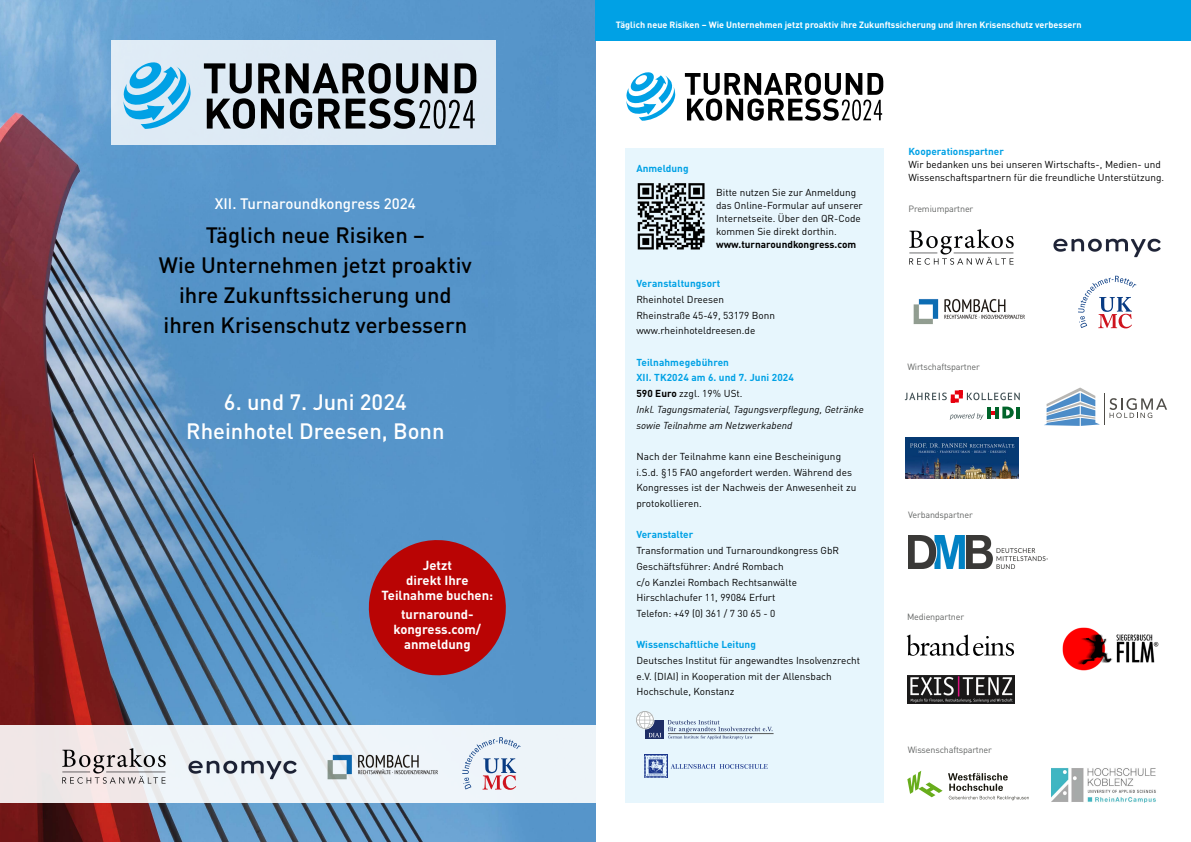
<style>
.page{position:relative;width:1191px;height:842px;background:#fff}
.page>*{position:absolute;margin:0;border:0;box-sizing:border-box;transform-origin:0 0}
.t1{font:500 22px/30px "DINOT";color:#000;text-align:center}
.t2{font:500 22px/29px "DINOT";color:#fff;text-align:center}
.t3{font:500 15px "DINOT";color:#fff}
.t4{font:700 13px/15px "DINOT";color:#fff;text-align:center}
.t5{font:10px/15.7px "DINOT";color:#000}
.t6{font:italic 10px/15.7px "DINOT";letter-spacing:.005em;color:#000}
.t7{font:700 10px "DINOT";color:#00a1e5}
.t8{font:700 10px "DINOT";color:#000}
.t9{font:700 9px "DINOT";color:#fff}
.t10{font:9px "DINOT";letter-spacing:-.02em;color:#626463}
.s1{font-weight:700;font-style:normal;color:#00a1e5}
.s2{font-weight:700;font-style:normal}
.s3{font-style:normal}
</style>
<div class="page">
<img style="left:0;top:0;width:596px;height:842px">
<div style="left:111px;top:40px;width:384px;height:105px;background:#deeaf5"></div>
<div style="left:0;top:725px;width:597px;height:77px;background:linear-gradient(to right,#f0e9ea,#edf8fe)"></div>
<svg style="left:365px;top:536px;width:145px;height:143px;background:#9c2f3f"></svg>
<svg style="left:123px;top:62px;width:68px;height:67px"></svg>
<div style="left:595px;top:0;width:596px;height:41px;background:#00a1e5"></div>
<div style="left:625px;top:148px;width:258px;height:654px;background:#e7f6fd"></div>
<svg style="left:668px;top:720px;width:104px;height:19px"></svg>
<hr style="left:668px;top:733px;width:105px;height:1px;background:#555756">
<div style="left:644px;top:720px;width:19px;height:18px;background:#1e2e66"></div>
<div style="left:636px;top:711px;width:18px;height:18px;border:1px solid #fff;border-radius:50%"></div>
<svg style="left:636px;top:712px;width:25px;height:25px"></svg>
<div style="left:636px;top:711px;width:17px;height:18px;border:1px solid #b1b4b4;border-radius:50%"></div>
<img style="left:637px;top:183px;width:68px;height:67px">
<img style="left:1051px;top:768px;width:105px;height:34px">
<svg style="left:906px;top:634px;width:108px;height:22px"></svg>
<img style="left:907px;top:676px;width:107px;height:28px">
<svg style="left:907px;top:771px;width:35px;height:26px"></svg>
<svg style="left:948px;top:773px;width:80px;height:27px"></svg>
<img style="left:913px;top:298px;width:112px;height:27px">
<div style="left:321px;top:741px;width:122px;height:49px;background:linear-gradient(to right,#edf2f6,#eff6fb)"></div>
<img style="left:321px;top:747px;width:122px;height:40px">
<svg style="left:904px;top:390px;width:115px;height:30px"></svg>
<svg style="left:1044px;top:388px;width:56px;height:38px"></svg>
<hr style="left:1104px;top:393px;width:1px;height:32px;background:#4f4d48">
<svg style="left:1109px;top:398px;width:58px;height:20px"></svg>
<img style="left:905px;top:437px;width:114px;height:41px">
<img style="left:909px;top:229px;width:104px;height:35px">
<svg style="left:1078px;top:276px;width:58px;height:52px"></svg>
<svg style="left:644px;top:755px;width:23px;height:23px"></svg>
<div style="left:645px;top:756px;width:21px;height:21px;border:1px dashed #fff"></div>
<svg style="left:646px;top:756px;width:19px;height:20px"></svg>
<svg style="left:670px;top:764px;width:97px;height:5px"></svg>
<svg style="left:647px;top:757px;width:17px;height:19px"></svg>
<div style="left:60px;top:746px;width:109px;height:41px;background:linear-gradient(to right,#f4e3e2,#eaedf0)"></div>
<img style="left:62px;top:749px;width:103px;height:35px">
<svg style="left:462px;top:737px;width:58px;height:53px;background:#d3d3e0"></svg>
<img style="left:184px;top:746px;width:119px;height:38px">
<img style="left:1053px;top:238px;width:108px;height:20px">
<img style="left:909px;top:536px;width:138px;height:33px">
<svg style="left:204px;top:63px;width:272px;height:66px"></svg>
<svg style="left:626px;top:72px;width:49px;height:49px"></svg>
<svg style="left:685px;top:73px;width:198px;height:48px"></svg>
<img style="left:1062px;top:627px;width:96px;height:43px">
<h2 class="t3" style="left:215px;top:194px;width:202px">XII. Turnaroundkongress 2024</h2>
<h1 class="t1" style="left:159px;top:219px;width:314px">Täglich neue Risiken –<br>Wie Unternehmen jetzt proaktiv ihre Zukunftssicherung und ihren Krisenschutz verbessern</h1>
<h1 class="t2" style="left:186px;top:387px;width:260px">6. und 7. Juni 2024<br>Rheinhotel Dreesen, Bonn</h1>
<h3 class="t4" style="left:381px;top:558px;width:113px">Jetzt<br>direkt Ihre<br>Teilnahme buchen:</h3>
<h3 class="t4" style="left:393px;top:607px;width:89px">turnaround&shy;kongress.com/ anmeldung</h3>
<p class="t9" style="left:616px;top:19px;width:467px">Täglich neue Risiken – Wie Unternehmen jetzt proaktiv ihre Zukunftssicherung und ihren Krisenschutz verbessern</p>
<p class="t7" style="left:636px;top:162px;width:54px">Anmeldung</p>
<p class="t5" style="left:716px;top:185px;width:148px;line-height:13px">Bitte nutzen Sie zur Anmeldung das Online-Formular auf unserer<br>Internetseite. Über den QR-Code kommen Sie direkt dorthin.</p>
<p class="t8" style="left:716px;top:237px;width:142px">www.turnaroundkongress.com</p>
<p class="t7" style="left:636px;top:277px;width:86px">Veranstaltungsort</p>
<p class="t5" style="left:636px;top:291px;width:140px">Rheinhotel Dreesen<br>Rheinstraße 45-49, 53179 Bonn www.rheinhoteldreesen.de</p>
<p class="t6" style="left:636px;top:354px;width:229px"><span class="s1">Teilnahmegebühren<br>XII. TK2024 am 6. und 7. Juni 2024<br></span><span class="s2">590 Euro</span> <span class="s3">zzgl. 19% USt.<br></span>Inkl. Tagungsmaterial, Tagungsverpflegung, Getränke sowie Teilnahme am Netzwerkabend</p>
<p class="t5" style="left:636px;top:448px;width:221px">Nach der Teilnahme kann eine Bescheinigung i.S.d. §15 FAO angefordert werden. Während des Kongresses ist der Nachweis der Anwesenheit zu protokollieren.</p>
<p class="t7" style="left:636px;top:528px;width:58px">Veranstalter</p>
<p class="t5" style="left:636px;top:542px;width:204px">Transformation und Turnaroundkongress GbR Geschäftsführer: André Rombach<br>c/o Kanzlei Rombach Rechtsanwälte Hirschlachufer 11, 99084 Erfurt<br>Telefon: +49 (0) 361 / 7 30 65 - 0</p>
<p class="t7" style="left:636px;top:638px;width:121px">Wissenschaftliche Leitung</p>
<p class="t5" style="left:636px;top:652px;width:225px">Deutsches Institut für angewandtes Insolvenzrecht e.V. (DIAI) in Kooperation mit der Allensbach<br>Hochschule, Konstanz</p>
<p class="t7" style="left:908px;top:145px;width:97px">Kooperationspartner</p>
<p class="t5" style="left:908px;top:158px;width:257px;line-height:13px">Wir bedanken uns bei unseren Wirtschafts-, Medien- und<br>Wissenschaftspartnern für die freundliche Unterstützung.</p>
<p class="t10" style="left:908px;top:203px;width:66px">Premiumpartner</p>
<p class="t10" style="left:907px;top:361px;width:74px">Wirtschaftspartner</p>
<p class="t10" style="left:908px;top:509px;width:66px">Verbandspartner</p>
<p class="t10" style="left:907px;top:611px;width:58px">Medienpartner</p>
<p class="t10" style="left:907px;top:744px;width:86px">Wissenschaftspartner</p>
</div>
